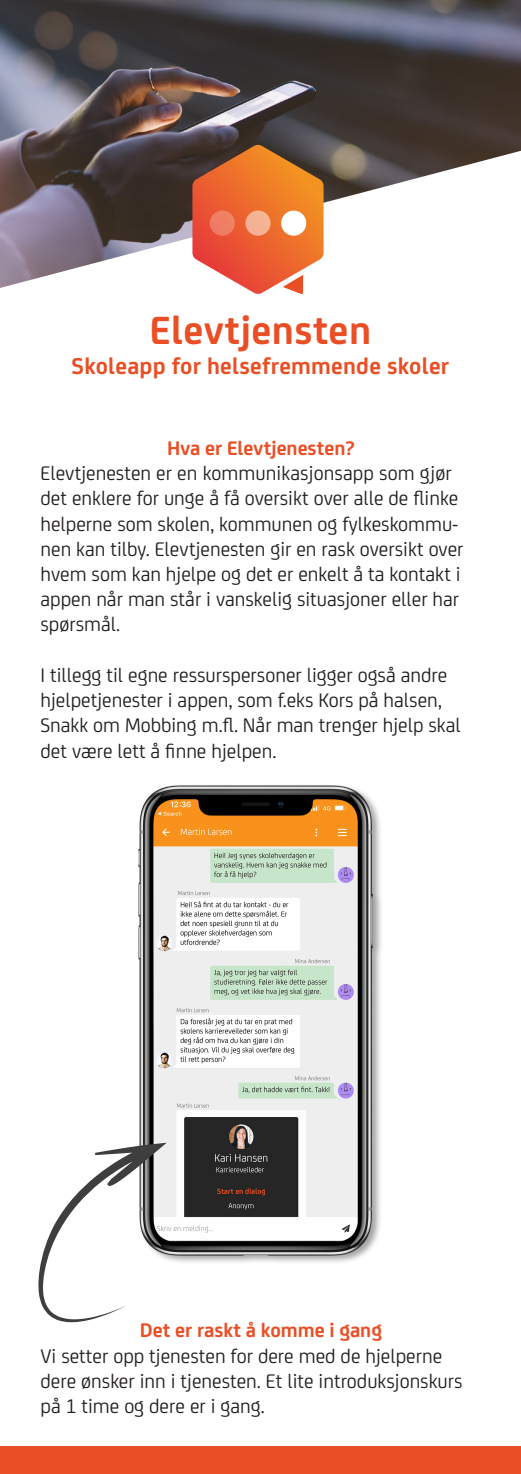
<style>
.page{position:relative;width:521px;height:1474px;background:#fff}
.page>*{position:absolute;margin:0;border:0;box-sizing:border-box;transform-origin:0 0}
.t1{font:700 42px "FS Joey";letter-spacing:.01em;color:#e94e24}
.t2{font:700 24.5px "FS Joey";letter-spacing:.01em;color:#e94e24}
.t3{font:21px/25.2px "FS Joey";color:#231f20}
.t4{font:700 21px "FS Joey";color:#e94e24}
</style>
<div class="page">
<img style="left:138px;top:785px;width:243px;height:477px">
<img style="left:0;top:0;width:521px;height:151px">
<svg style="left:0;top:151px;width:520px;height:144px"></svg>
<div style="left:0;top:1446px;width:521px;height:27px;background:#e94e24"></div>
<svg style="left:192px;top:145px;width:132px;height:149px;background:#d77447"></svg>
<div style="left:281px;top:210px;width:25px;height:26px;background:#fff;border-radius:50%"></div>
<svg style="left:245px;top:210px;width:26px;height:26px"></svg>
<div style="left:210px;top:210px;width:25px;height:26px;background:#ef7e64;border-radius:50%"></div>
<svg style="left:38px;top:1142px;width:129px;height:180px"></svg>
<p class="t1" style="left:150px;top:299px;width:223px">Elevtjensten</p>
<p class="t2" style="left:72px;top:347px;width:379px">Skoleapp for helsefremmende skoler</p>
<p class="t4" style="left:167px;top:432px;width:189px">Hva er Elevtjenesten?</p>
<p class="t3" style="left:41px;top:459px;width:425px">Elevtjenesten er en kommunikasjonsapp som gjør det enklere for unge å få oversikt over alle de flinke helperne som skolen, kommunen og fylkeskommu&shy;nen kan tilby. Elevtjenesten gir en rask oversikt over hvem som kan hjelpe og det er enkelt å ta kontakt i appen når man står i vanskelig situasjoner eller har spørsmål.</p>
<p class="t3" style="left:41px;top:661px;width:422px">I tillegg til egne ressurspersoner ligger også andre hjelpetjenester i appen, som f.eks Kors på halsen, Snakk om Mobbing m.fl. Når man trenger hjelp skal det være lett å finne hjelpen.</p>
<p class="t4" style="left:140px;top:1314px;width:244px">Det er raskt å komme i gang</p>
<p class="t3" style="left:41px;top:1341px;width:423px">Vi setter opp tjenesten for dere med de hjelperne dere ønsker inn i tjenesten. Et lite introduksjonskurs på 1 time og dere er i gang.</p>
</div>
